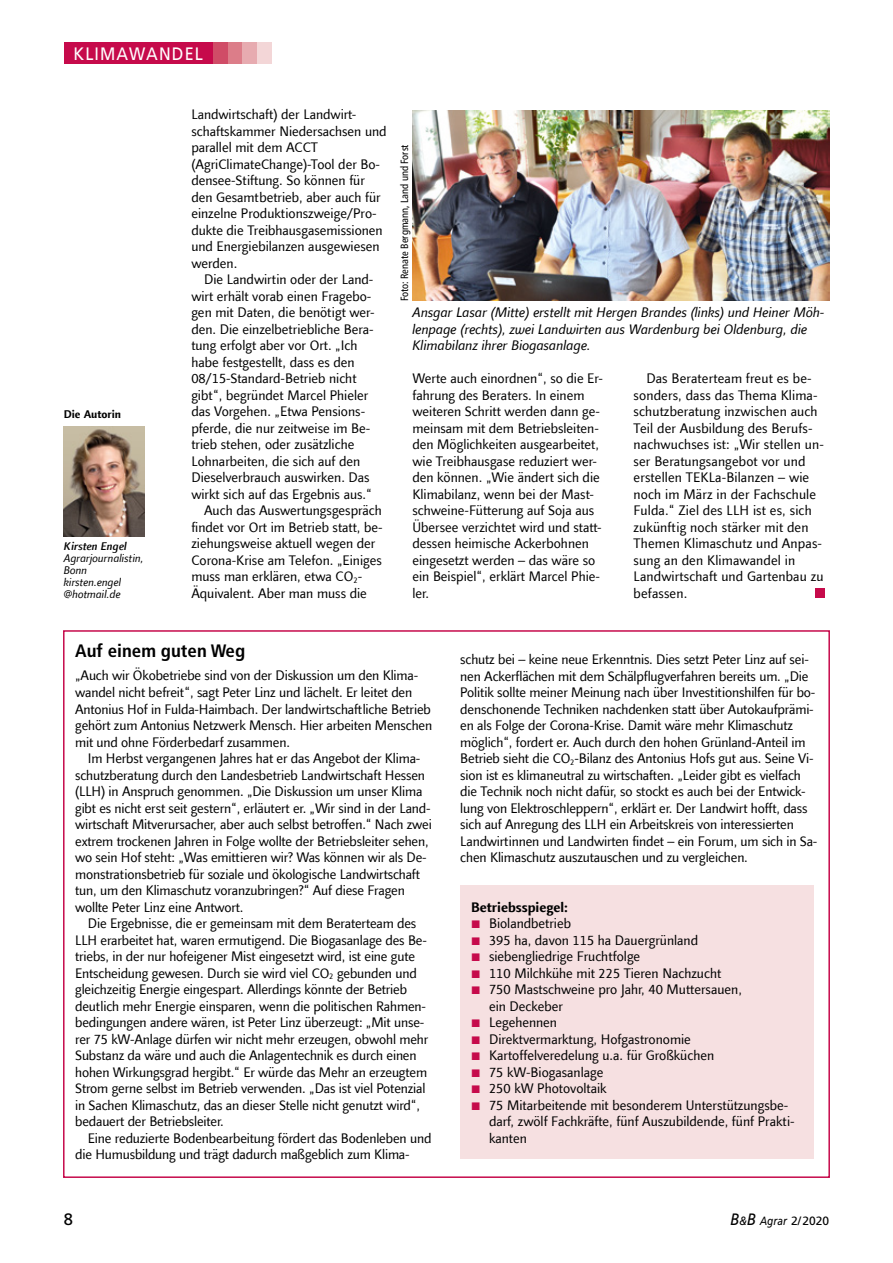
<style>
.page{position:relative;width:893px;height:1263px;background:#fff}
.page>*{position:absolute;margin:0;border:0;box-sizing:border-box;transform-origin:0 0}
.t1{font:700 condensed 18px "Frutiger";color:#000;scale:1.05 1}
.t2{font:18px "Frutiger";letter-spacing:.07em;color:#fff;scale:.9 1}
.t3{font:16.5px "Frutiger";color:#000}
.t4{font:13.95px/16.5px "Finnegan LT Com";letter-spacing:-.01em;color:#000}
.t5{font:13.95px/16.5px "Finnegan LT Com";letter-spacing:.01em;color:#000}
.t6{font:italic 13.95px/16.5px "Finnegan LT Com";color:#000}
.t7{font:700 13.95px "Finnegan LT Com";color:#000}
.t8{font:italic 12px "Frutiger";color:#000;scale:.9 1}
.t9{font:italic 11.25px/12px "Finnegan LT Com";color:#000}
.t10{font:italic 500 11.25px "Finnegan LT Com";color:#000}
.t11{font:700 11.25px "Finnegan LT Com";color:#000}
.t12{font:condensed 10.5px "Frutiger";color:#000}
.s1{font-size:16.5px}
.s2{font-style:normal}
</style>
<div class="page">
<div style="left:815px;top:588px;width:10px;height:10px;background:#c60a4b"></div>
<img style="left:64px;top:426px;width:81px;height:111px">
<img style="left:412px;top:111px;width:417px;height:190px">
<div style="left:460px;top:886px;width:354px;height:273px;background:#f6e0e1"></div>
<div style="left:182px;top:43px;width:90px;height:21px;background:#f3d6d7"></div>
<div style="left:182px;top:43px;width:75px;height:21px;background:#e7abb0"></div>
<div style="left:182px;top:43px;width:60px;height:21px;background:#dc7d89"></div>
<div style="left:182px;top:43px;width:45px;height:21px;background:#d04c67"></div>
<div style="left:64px;top:43px;width:149px;height:21px;background:#c60a4b"></div>
<p class="t2" style="left:73px;top:43px;width:145px">KLIMAWANDEL</p>
<p class="t11" style="left:64px;top:408px;width:59px">Die Autorin</p>
<p class="t10" style="left:64px;top:539px;width:65px">Kirsten Engel</p>
<p class="t9" style="left:64px;top:552px;width:82px">Agrarjournalistin,<br>Bonn kirsten.engel @hotmail.de</p>
<p class="t4" style="left:191px;top:107px;width:197px">Landwirtschaft) der Landwirt&shy;schaftskammer Niedersachsen und parallel mit dem ACCT (AgriClimateChange)-Tool der Bo&shy;densee-Stiftung. So können für den Gesamtbetrieb, aber auch für einzelne Produktionszweige/Pro&shy;dukte die Treibhausgasemissionen und Energiebilanzen ausgewiesen werden.</p>
<p class="t4" style="left:204px;top:272px;width:171px">Die Landwirtin oder der Land-</p>
<p class="t4" style="left:191px;top:288px;width:182px">wirt erhält vorab einen Fragebo-</p>
<p class="t4" style="left:191px;top:305px;width:185px">gen mit Daten, die benötigt wer-</p>
<p class="t4" style="left:191px;top:321px;width:184px">den. Die einzelbetriebliche Bera-</p>
<p class="t4" style="left:191px;top:338px;width:168px">tung erfolgt aber vor Ort. „Ich</p>
<p class="t4" style="left:191px;top:354px;width:165px">habe festgestellt, dass es den</p>
<p class="t4" style="left:191px;top:371px;width:167px">08/15-Standard-Betrieb nicht</p>
<p class="t4" style="left:191px;top:387px;width:178px">gibt“, begründet Marcel Phieler</p>
<p class="t4" style="left:191px;top:404px;width:175px">das Vorgehen. „Etwa Pensions-</p>
<p class="t4" style="left:191px;top:420px;width:180px">pferde, die nur zeitweise im Be-</p>
<p class="t4" style="left:191px;top:437px;width:165px">trieb stehen, oder zusätzliche</p>
<p class="t4" style="left:191px;top:453px;width:170px">Lohnarbeiten, die sich auf den</p>
<p class="t4" style="left:191px;top:470px;width:180px">Dieselverbrauch auswirken. Das</p>
<p class="t4" style="left:191px;top:486px;width:182px">wirkt sich auf das Ergebnis aus.“</p>
<p class="t4" style="left:204px;top:503px;width:179px">Auch das Auswertungsgespräch</p>
<p class="t4" style="left:191px;top:519px;width:193px">findet vor Ort im Betrieb statt, be-</p>
<p class="t4" style="left:191px;top:536px;width:186px">ziehungsweise aktuell wegen der</p>
<p class="t4" style="left:191px;top:552px;width:192px">Corona-Krise am Telefon. „Einiges</p>
<p class="t4" style="left:191px;top:569px;width:172px">muss man erklären, etwa CO<sub>2</sub>-</p>
<p class="t4" style="left:191px;top:585px;width:177px">Äquivalent. Aber man muss die</p>
<p class="t12" style="left:398px;top:301px;width:158px;rotate:-90deg">Foto: Renate Bergmann, Land und Forst</p>
<p class="t6" style="left:412px;top:305px;width:413px">Ansgar Lasar (Mitte) erstellt mit Hergen Brandes (links) und Heiner Möh&shy;lenpage (rechts), zwei Landwirten aus Wardenburg bei Oldenburg, die<br>Klimabilanz ihrer Biogasanlage.</p>
<p class="t4" style="left:412px;top:371px;width:192px">Werte auch einordnen“, so die Er&shy;fahrung des Beraters. In einem weiteren Schritt werden dann ge&shy;meinsam mit dem Betriebsleiten&shy;den Möglichkeiten ausgearbeitet, wie Treibhausgase reduziert wer&shy;den können. „Wie ändert sich die<br>Klimabilanz, wenn bei der Mast&shy;schweine-Fütterung auf Soja aus<br>Übersee verzichtet wird und statt&shy;dessen heimische Ackerbohnen eingesetzt werden – das wäre so ein Beispiel“, erklärt Marcel Phie&shy;ler.</p>
<p class="t5" style="left:634px;top:371px;width:192px;text-indent:13px">Das Beraterteam freut es be&shy;sonders, dass das Thema Klima&shy;schutzberatung inzwischen auch<br>Teil der Ausbildung des Berufs&shy;nachwuchses ist: „Wir stellen un&shy;ser Beratungsangebot vor und erstellen TEKLa-Bilanzen – wie noch im März in der Fachschule<br>Fulda.“ Ziel des LLH ist es, sich zukünftig noch stärker mit den<br>Themen Klimaschutz und Anpas&shy;sung an den Klimawandel in<br>Landwirtschaft und Gartenbau zu befassen.</p>
<p class="t1" style="left:75px;top:640px;width:163px">Auf einem guten Weg</p>
<p class="t4" style="left:75px;top:668px;width:359px">„Auch wir Ökobetriebe sind von der Diskussion um den Klima&shy;wandel nicht befreit“, sagt Peter Linz und lächelt. Er leitet den Antonius Hof in Fulda-Haimbach. Der landwirtschaftliche Betrieb gehört zum Antonius Netzwerk Mensch. Hier arbeiten Menschen mit und ohne Förderbedarf zusammen.</p>
<p class="t4" style="left:75px;top:750px;width:358px;text-indent:13px">Im Herbst vergangenen Jahres hat er das Angebot der Klima&shy;schutzberatung durch den Landesbetrieb Landwirtschaft Hessen (LLH) in Anspruch genommen. „Die Diskussion um unser Klima gibt es nicht erst seit gestern“, erläutert er. „Wir sind in der Land&shy;wirtschaft Mitverursacher, aber auch selbst betroffen.“ Nach zwei extrem trockenen Jahren in Folge wollte der Betriebsleiter sehen, wo sein Hof steht: „Was emittieren wir? Was können wir als De&shy;monstrationsbetrieb für soziale und ökologische Landwirtschaft tun, um den Klimaschutz voranzubringen?“ Auf diese Fragen wollte Peter Linz eine Antwort.</p>
<p class="t4" style="left:75px;top:915px;width:355px;text-indent:13px">Die Ergebnisse, die er gemeinsam mit dem Beraterteam des LLH erarbeitet hat, waren ermutigend. Die Biogasanlage des Be&shy;triebs, in der nur hofeigener Mist eingesetzt wird, ist eine gute Entscheidung gewesen. Durch sie wird viel CO<sub>2</sub> gebunden und gleichzeitig Energie eingespart. Allerdings könnte der Betrieb deutlich mehr Energie einsparen, wenn die politischen Rahmen&shy;bedingungen andere wären, ist Peter Linz überzeugt: „Mit unse&shy;rer 75 kW-Anlage dürfen wir nicht mehr erzeugen, obwohl mehr Substanz da wäre und auch die Anlagentechnik es durch einen hohen Wirkungsgrad hergibt.“ Er würde das Mehr an erzeugtem Strom gerne selbst im Betrieb verwenden. „Das ist viel Potenzial in Sachen Klimaschutz, das an dieser Stelle nicht genutzt wird“, bedauert der Betriebsleiter.</p>
<p class="t4" style="left:75px;top:1130px;width:358px;text-indent:13px">Eine reduzierte Bodenbearbeitung fördert das Bodenleben und die Humusbildung und trägt dadurch maßgeblich zum Klima-</p>
<p class="t4" style="left:460px;top:651px;width:359px">schutz bei – keine neue Erkenntnis. Dies setzt Peter Linz auf sei&shy;nen Ackerflächen mit dem Schälpflugverfahren bereits um. „Die Politik sollte meiner Meinung nach über Investitionshilfen für bo&shy;denschonende Techniken nachdenken statt über Autokaufprämi&shy;en als Folge der Corona-Krise. Damit wäre mehr Klimaschutz möglich“, fordert er. Auch durch den hohen Grünland-Anteil im Betrieb sieht die CO<sub>2</sub>-Bilanz des Antonius Hofs gut aus. Seine Vi&shy;sion ist es klimaneutral zu wirtschaften. „Leider gibt es vielfach die Technik noch nicht dafür, so stockt es auch bei der Entwick&shy;lung von Elektroschleppern“, erklärt er. Der Landwirt hofft, dass sich auf Anregung des LLH ein Arbeitskreis von interessierten Landwirtinnen und Landwirten findet – ein Forum, um sich in Sa&shy;chen Klimaschutz auszutauschen und zu vergleichen.</p>
<p class="t7" style="left:471px;top:899px;width:98px">Betriebsspiegel:</p>
<p class="t4" style="left:489px;top:915px;width:307px">Biolandbetrieb<br>395 ha, davon 115 ha Dauergrünland<br>siebengliedrige Fruchtfolge<br>110 Milchkühe mit 225 Tieren Nachzucht<br>750 Mastschweine pro Jahr, 40 Muttersauen,<br>ein Deckeber<br>Legehennen<br>Direktvermarktung, Hofgastronomie<br>Kartoffelveredelung u.a. für Großküchen<br>75 kW-Biogasanlage<br>250 kW Photovoltaik<br>75 Mitarbeitende mit besonderem Unterstützungsbe&shy;darf, zwölf Fachkräfte, fünf Auszubildende, fünf Prakti&shy;kanten</p>
<p class="t3" style="left:64px;top:1209px;width:11px">8</p>
<p class="t8" style="left:730px;top:1214px;width:112px"><span class="s1">B</span>&amp;<span class="s1">B</span> Agrar <span class="s2">2/2020</span></p>
</div>
